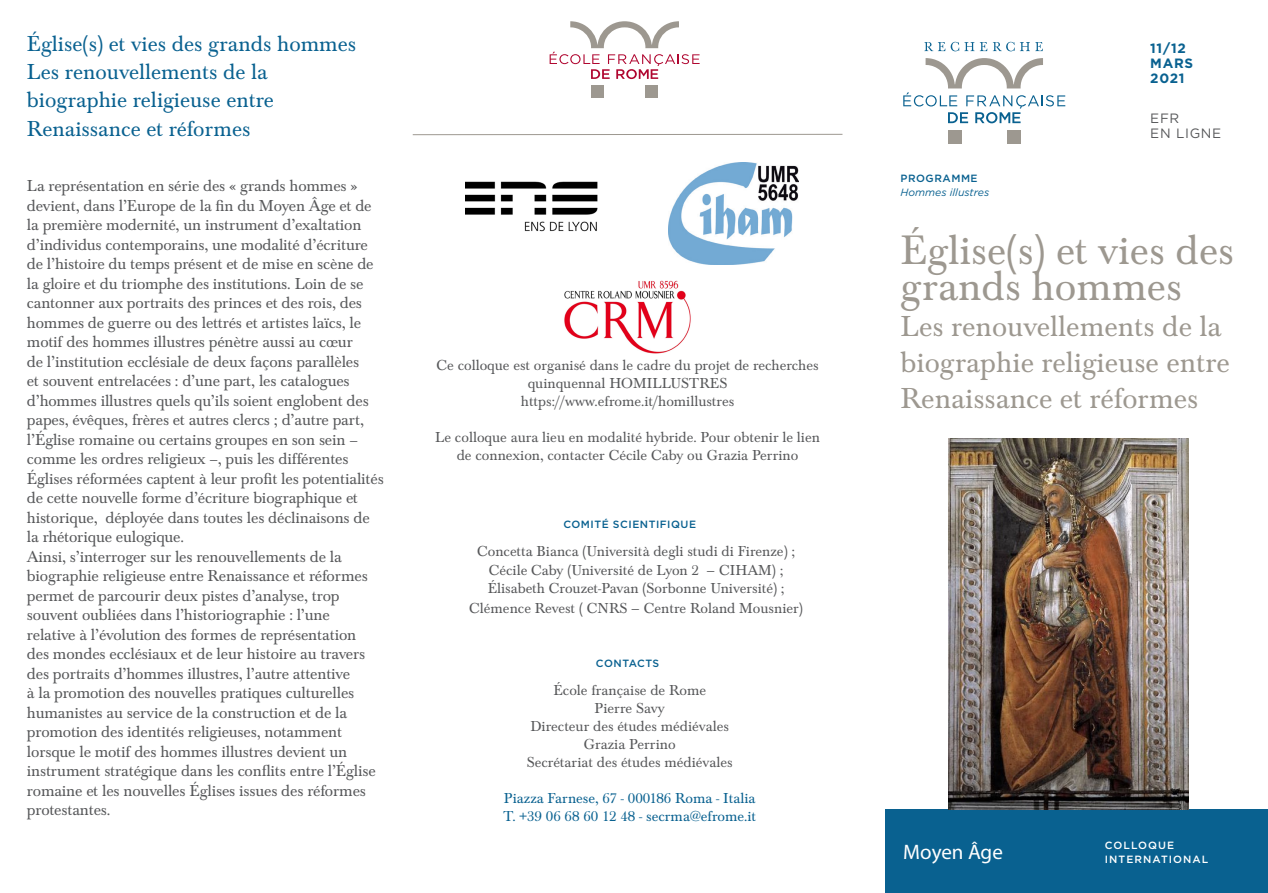
<style>
.page{position:relative;width:1268px;height:893px;background:#fff}
.page>*{position:absolute;margin:0;border:0;box-sizing:border-box;transform-origin:0 0}
.t1{font:42.75px/36px "Baskerville Std";color:#9d9890}
.t2{font:30px/36px "Baskerville Std";color:#9d9890}
.t3{font:22.5px/28px "Baskerville Std";color:#096190}
.t4{font:21px "Myriad Pro";letter-spacing:-.005em;color:#fff}
.t5{font:16.5px/19.5px "Baskerville Std";letter-spacing:-.01em;color:#57585a}
.t6{font:15px/18px "Baskerville Std";color:#57585a;text-align:center}
.t7{font:15px "Baskerville Std";color:#096190}
.t8{font:700 13.5px "Gotham";letter-spacing:.05em;color:#096190}
.t9{font:13.5px "Gotham";letter-spacing:.05em;color:#57585a}
.t10{font:500 10.5px "Gotham";letter-spacing:.05em;color:#096190}
.t11{font:500 10.5px/13.5px "Gotham";letter-spacing:.1em;color:#fff}
.t12{font:italic 10.5px "Gotham";color:#096190}
.s1{font-size:16.5px}
</style>
<div class="page">
<div style="left:885px;top:809px;width:382px;height:84px;background:#096190"></div>
<svg style="left:924px;top:42px;width:105px;height:9px"></svg>
<svg style="left:1035px;top:42px;width:7px;height:9px"></svg>
<div style="left:947px;top:130px;width:14px;height:14px;background:#9d9890"></div>
<div style="left:1006px;top:130px;width:14px;height:14px;background:#9d9890"></div>
<svg style="left:903px;top:58px;width:162px;height:65px"></svg>
<div style="left:591px;top:85px;width:12px;height:12px;background:#9d9890"></div>
<div style="left:645px;top:85px;width:13px;height:12px;background:#9d9890"></div>
<svg style="left:549px;top:21px;width:150px;height:58px"></svg>
<hr style="left:412px;top:134px;width:430px;height:1px;background:#9d9890">
<img style="left:948px;top:438px;width:240px;height:371px">
<img style="left:668px;top:162px;width:130px;height:103px">
<img style="left:564px;top:280px;width:127px;height:74px">
<img style="left:466px;top:181px;width:132px;height:51px">
<p class="t3" style="left:27px;top:30px;width:331px">Église(s) et vies des grands hommes</p>
<p class="t3" style="left:27px;top:58px;width:248px">Les renouvellements de la biographie religieuse entre<br>Renaissance et réformes</p>
<p class="t5" style="left:27px;top:176px;width:358px">La représentation en série des « grands hommes » devient, dans l’Europe de la fin du Moyen Âge et de la première modernité, un instrument d’exaltation d’individus contemporains, une modalité d’écriture de l’histoire du temps présent et de mise en scène de la gloire et du triomphe des institutions. Loin de se cantonner aux portraits des princes et des rois, des hommes de guerre ou des lettrés et artistes laïcs, le motif des hommes illustres pénètre aussi au cœur<br>de l’institution ecclésiale de deux façons parallèles<br>et souvent entrelacées : d’une part, les catalogues d’hommes illustres quels qu’ils soient englobent des papes, évêques, frères et autres clercs ; d’autre part, l’Église romaine ou certains groupes en son sein – comme les ordres religieux –, puis les différentes Églises réformées captent à leur profit les potentialités de cette nouvelle forme d’écriture biographique et historique, déployée dans toutes les déclinaisons de la rhétorique eulogique.</p>
<p class="t5" style="left:27px;top:547px;width:350px">Ainsi, s’interroger sur les renouvellements de la biographie religieuse entre Renaissance et réformes permet de parcourir deux pistes d’analyse, trop souvent oubliées dans l’historiographie : l’une relative à l’évolution des formes de représentation des mondes ecclésiaux et de leur histoire au travers des portraits d’hommes illustres, l’autre attentive<br>à la promotion des nouvelles pratiques culturelles humanistes au service de la construction et de la promotion des identités religieuses, notamment lorsque le motif des hommes illustres devient un instrument stratégique dans les conflits entre l’Église romaine et les nouvelles Églises issues des réformes protestantes.</p>
<p class="t6" style="left:436px;top:356px;width:383px">Ce colloque est organisé dans le cadre du projet de recherches quinquennal HOMILLUSTRES</p>
<p class="t6" style="left:521px;top:392px;width:215px">https://www.efrome.it/homillustres</p>
<p class="t6" style="left:435px;top:428px;width:386px">Le colloque aura lieu en modalité hybride. Pour obtenir le lien</p>
<p class="t6" style="left:456px;top:446px;width:343px">de connexion, contacter Cécile Caby ou Grazia Perrino</p>
<p class="t10" style="left:563px;top:517px;width:134px">COMITÉ SCIENTIFIQUE</p>
<p class="t6" style="left:477px;top:542px;width:319px">Concetta Bianca (Università degli studi di Firenze) ;</p>
<p class="t6" style="left:489px;top:562px;width:296px">Cécile Caby (Université de Lyon 2 <span class="s1">–</span> CIHAM) ;</p>
<p class="t6" style="left:487px;top:580px;width:298px">Élisabeth Crouzet-Pavan (Sorbonne Université) ;</p>
<p class="t6" style="left:469px;top:599px;width:335px">Clémence Revest ( CNRS <span class="s1">–</span> Centre Roland Mousnier)</p>
<p class="t10" style="left:596px;top:657px;width:65px">CONTACTS</p>
<p class="t6" style="left:553px;top:681px;width:154px">École française de Rome</p>
<p class="t6" style="left:594px;top:699px;width:72px">Pierre Savy</p>
<p class="t6" style="left:530px;top:717px;width:200px">Directeur des études médiévales</p>
<p class="t6" style="left:583px;top:735px;width:93px">Grazia Perrino</p>
<p class="t6" style="left:526px;top:753px;width:207px">Secrétariat des études médiévales</p>
<p class="t7" style="left:504px;top:789px;width:253px">Piazza Farnese, 67 - 000186 Roma - Italia</p>
<p class="t7" style="left:503px;top:807px;width:254px">T. +39 06 68 60 12 48 - secrma@efrome.it</p>
<p class="t10" style="left:900px;top:171px;width:79px">PROGRAMME</p>
<p class="t12" style="left:900px;top:185px;width:90px">Hommes illustres</p>
<p class="t8" style="left:1149px;top:40px;width:37px">11/12</p>
<p class="t8" style="left:1149px;top:55px;width:44px">MARS</p>
<p class="t8" style="left:1149px;top:70px;width:36px">2021</p>
<p class="t9" style="left:1149px;top:110px;width:31px">EFR</p>
<p class="t9" style="left:1149px;top:125px;width:73px">EN LIGNE</p>
<p class="t1" style="left:900px;top:233px;width:335px">Église(s) et vies des grands hommes</p>
<p class="t2" style="left:900px;top:309px;width:331px">Les renouvellements de la biographie religieuse entre<br>Renaissance et réformes</p>
<p class="t4" style="left:903px;top:839px;width:101px">Moyen Âge</p>
<p class="t11" style="left:1104px;top:838px;width:105px">COLLOQUE<br>INTERNATIONAL</p>
</div>
